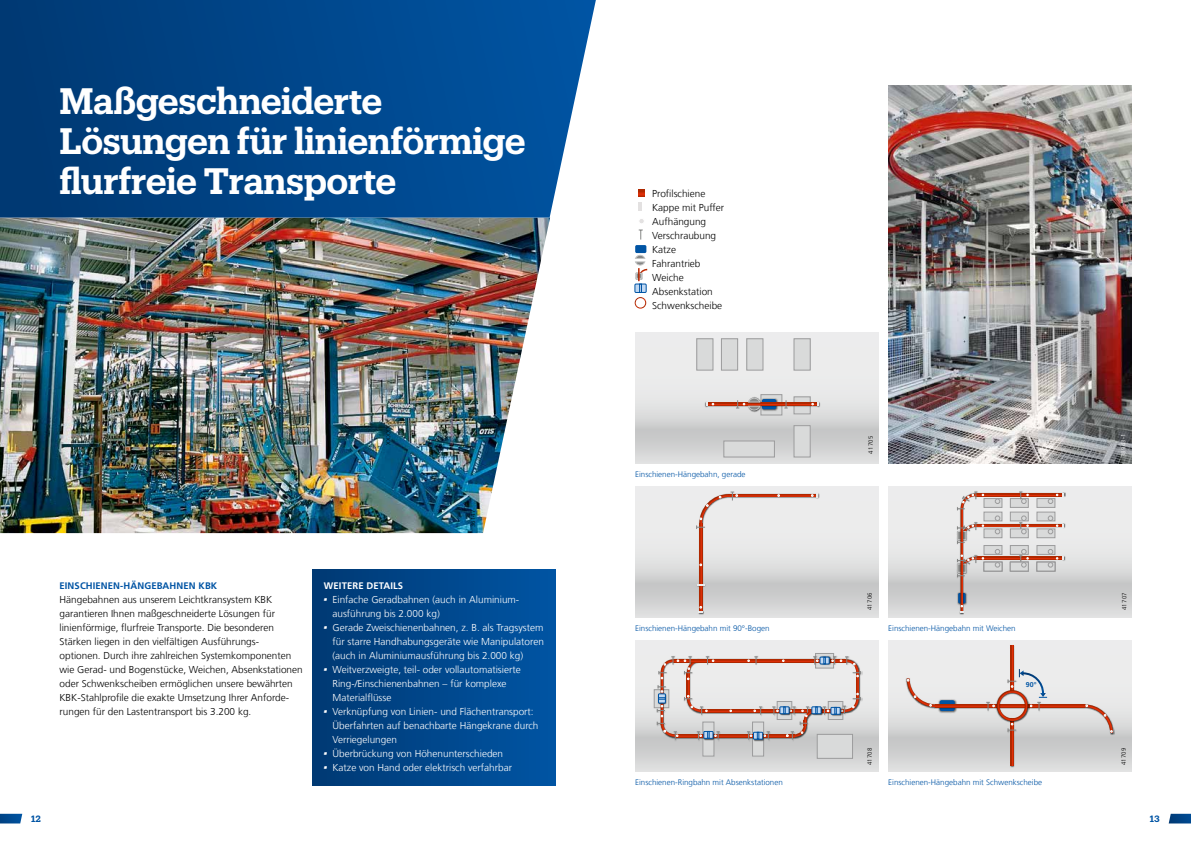
<style>
.page{position:relative;width:1191px;height:842px;background:#fff}
.page>*{position:absolute;margin:0;border:0;box-sizing:border-box;transform-origin:0 0}
.t1{font:600 36px/40px "Produkt";letter-spacing:-.015em;color:#fff}
.t2{font:300 10px/14px "Frutiger LT Com";color:#000}
.t3{font:300 10px/14px "Frutiger LT Com";color:#fff}
.t4{font:700 9.5px "Frutiger LT Com";letter-spacing:.01em;color:#0054a4}
.t5{font:700 9.5px "Frutiger LT Com";letter-spacing:.01em;color:#fff}
.t6{font:600 9px "Produkt";color:#0054a4}
.t7{font:300 8px "Frutiger LT Com";color:#0054a4}
.t8{font:700 7px "Frutiger LT Com";color:#0054a4}
.t9{font:300 6px "Frutiger LT Com";letter-spacing:.05em;color:#000}
.t10{font:300 6px "Frutiger LT Com";letter-spacing:.05em;color:#fff}
</style>
<div class="page">
<img style="left:0;top:218px;width:550px;height:315px">
<img style="left:888px;top:85px;width:243px;height:378px">
<svg style="left:635px;top:641px;width:243px;height:130px;background:#ddddde"></svg>
<div style="left:703px;top:722px;width:11px;height:34px;background:#d9dada"></div>
<div style="left:702px;top:722px;width:12px;height:34px;border:1px solid #9c9c9d"></div>
<div style="left:752px;top:722px;width:11px;height:34px;background:#d9dada"></div>
<div style="left:752px;top:722px;width:12px;height:34px;border:1px solid #9c9c9d"></div>
<div style="left:654px;top:689px;width:15px;height:19px;border:1px solid #9c9c9d"></div>
<div style="left:815px;top:653px;width:18px;height:15px;background:#d9dada"></div>
<div style="left:815px;top:653px;width:19px;height:15px;border:1px solid #9c9c9d"></div>
<div style="left:817px;top:734px;width:35px;height:24px;background:#d9dada"></div>
<div style="left:817px;top:734px;width:35px;height:25px;border:1px solid #9c9c9d"></div>
<img style="left:656px;top:656px;width:206px;height:85px">
<svg style="left:856px;top:677px;width:3px;height:16px"></svg>
<img style="left:657px;top:656px;width:185px;height:85px">
<svg style="left:813px;top:656px;width:48px;height:21px"></svg>
<svg style="left:747px;top:693px;width:114px;height:47px;background:#cac1c1"></svg>
<svg style="left:657px;top:657px;width:63px;height:83px;background:#d3c3bf"></svg>
<svg style="left:888px;top:487px;width:243px;height:130px;background:#e0e0e1"></svg>
<img style="left:956px;top:491px;width:109px;height:123px">
<svg style="left:983px;top:494px;width:65px;height:2px"></svg>
<svg style="left:960px;top:510px;width:3px;height:82px"></svg>
<svg style="left:956px;top:592px;width:11px;height:21px"></svg>
<svg style="left:1048px;top:493px;width:15px;height:11px"></svg>
<svg style="left:1019px;top:492px;width:9px;height:12px"></svg>
<svg style="left:956px;top:523px;width:27px;height:21px"></svg>
<svg style="left:956px;top:555px;width:27px;height:22px"></svg>
<svg style="left:957px;top:492px;width:26px;height:18px"></svg>
<svg style="left:888px;top:641px;width:243px;height:130px;background:#e1e2e2"></svg>
<img style="left:905px;top:645px;width:209px;height:122px">
<svg style="left:935px;top:704px;width:149px;height:3px"></svg>
<svg style="left:1084px;top:704px;width:28px;height:29px"></svg>
<svg style="left:906px;top:678px;width:29px;height:29px"></svg>
<svg style="left:1010px;top:732px;width:3px;height:33px"></svg>
<svg style="left:1010px;top:646px;width:3px;height:23px"></svg>
<svg style="left:635px;top:487px;width:243px;height:130px;background:#e0e1e1"></svg>
<img style="left:696px;top:492px;width:124px;height:123px">
<svg style="left:737px;top:494px;width:74px;height:3px"></svg>
<svg style="left:699px;top:529px;width:3px;height:77px"></svg>
<svg style="left:699px;top:606px;width:4px;height:7px"></svg>
<svg style="left:811px;top:493px;width:7px;height:4px"></svg>
<svg style="left:696px;top:492px;width:41px;height:37px;background:#e2d3cf"></svg>
<svg style="left:635px;top:333px;width:243px;height:130px;background:#dfdfe0"></svg>
<div style="left:794px;top:397px;width:16px;height:17px;background:#d9dada"></div>
<div style="left:793px;top:397px;width:17px;height:17px;border:1px solid #9c9c9d"></div>
<div style="left:761px;top:395px;width:21px;height:20px;background:#d9dada"></div>
<div style="left:760px;top:394px;width:22px;height:21px;border:1px solid #9c9c9d"></div>
<img style="left:762px;top:398px;width:16px;height:13px">
<div style="left:762px;top:399px;width:14px;height:10px;background:#0054a4;border-radius:2px"></div>
<img style="left:704px;top:401px;width:116px;height:7px">
<svg style="left:714px;top:403px;width:97px;height:2px"></svg>
<svg style="left:811px;top:402px;width:7px;height:4px"></svg>
<svg style="left:705px;top:402px;width:9px;height:4px"></svg>
<svg style="left:778px;top:400px;width:9px;height:9px"></svg>
<img style="left:747px;top:397px;width:15px;height:15px">
<svg style="left:736px;top:398px;width:24px;height:13px"></svg>
<div style="left:697px;top:339px;width:16px;height:31px;background:#d9dada"></div>
<div style="left:696px;top:338px;width:17px;height:32px;border:1px solid #9c9c9d"></div>
<div style="left:721px;top:339px;width:16px;height:31px;background:#d9dada"></div>
<div style="left:721px;top:338px;width:17px;height:32px;border:1px solid #9c9c9d"></div>
<div style="left:747px;top:339px;width:16px;height:31px;background:#d9dada"></div>
<div style="left:746px;top:338px;width:17px;height:32px;border:1px solid #9c9c9d"></div>
<div style="left:794px;top:339px;width:16px;height:31px;background:#d9dada"></div>
<div style="left:793px;top:338px;width:17px;height:32px;border:1px solid #9c9c9d"></div>
<div style="left:794px;top:426px;width:16px;height:31px;background:#d9dada"></div>
<div style="left:793px;top:425px;width:17px;height:32px;border:1px solid #9c9c9d"></div>
<div style="left:724px;top:441px;width:50px;height:16px;background:#d9dada"></div>
<div style="left:723px;top:441px;width:51px;height:16px;border:1px solid #9c9c9d"></div>
<svg style="left:986px;top:669px;width:61px;height:63px;background:#d4c0bd"></svg>
<svg style="left:0;top:0;width:596px;height:218px;background:#094c8d"></svg>
<div style="left:313px;top:570px;width:243px;height:215px;background:linear-gradient(to right,#003973,#0055a4)"></div>
<div style="left:635px;top:245px;width:11px;height:8px;background:#0054a4;border-radius:2px"></div>
<svg style="left:639px;top:190px;width:5px;height:6px"></svg>
<svg style="left:639px;top:202px;width:3px;height:9px"></svg>
<svg style="left:639px;top:219px;width:5px;height:4px"></svg>
<svg style="left:639px;top:230px;width:4px;height:10px"></svg>
<svg style="left:634px;top:255px;width:13px;height:54px"></svg>
<svg style="left:0;top:814px;width:22px;height:9px"></svg>
<svg style="left:1168px;top:814px;width:23px;height:9px"></svg>
<h1 class="t1" style="left:60px;top:79px;width:467px">Maßgeschneiderte<br>Lösungen für linienförmige flurfreie Transporte</h1>
<p class="t9" style="left:385px;top:445px;width:27px;rotate:-90deg">XXXXX-X</p>
<p class="t4" style="left:60px;top:580px;width:159px">EINSCHIENEN-HÄNGEBAHNEN KBK</p>
<p class="t2" style="left:60px;top:593px;width:245px">Hängebahnen aus unserem Leichtkransystem KBK garantieren Ihnen maßgeschneiderte Lösungen für linienförmige, flurfreie Transporte. Die besonderen Stärken liegen in den vielfältigen Ausführungs&shy;optionen. Durch ihre zahlreichen Systemkomponenten wie Gerad- und Bogenstücke, Weichen, Absenkstationen oder Schwenkscheiben ermöglichen unsere bewährten KBK-Stahlprofile die exakte Umsetzung Ihrer Anforde&shy;rungen für den Lastentransport bis 3.200 kg.</p>
<p class="t9" style="left:469px;top:527px;width:19px;rotate:-90deg">36147</p>
<p class="t5" style="left:324px;top:580px;width:81px">WEITERE DETAILS</p>
<p class="t3" style="left:332px;top:593px;width:188px;text-indent:-8px">• Einfache Geradbahnen (auch in Aluminium&shy;ausführung bis 2.000 kg)</p>
<p class="t3" style="left:332px;top:621px;width:213px;text-align:justify;text-indent:-8px">• Gerade Zweischienenbahnen, z. B. als Tragsystem für starre Handhabungsgeräte wie Manipulatoren (auch in Aluminiumausführung bis 2.000 kg)</p>
<p class="t3" style="left:332px;top:663px;width:190px;text-indent:-8px">• Weitverzweigte, teil- oder vollautomatisierte<br>Ring-/Einschienenbahnen – für komplexe<br>Materialflüsse</p>
<p class="t3" style="left:332px;top:705px;width:207px;text-indent:-8px">• Verknüpfung von Linien- und Flächentransport:<br>Überfahrten auf benachbarte Hängekrane durch<br>Verriegelungen</p>
<p class="t3" style="left:324px;top:747px;width:181px">• Überbrückung von Höhenunterschieden</p>
<p class="t3" style="left:324px;top:761px;width:189px">• Katze von Hand oder elektrisch verfahrbar</p>
<p class="t2" style="left:652px;top:187px;width:74px">Profilschiene<br>Kappe mit Puffer<br>Aufhängung<br>Verschraubung<br>Katze<br>Fahrantrieb<br>Weiche<br>Absenkstation<br>Schwenkscheibe</p>
<p class="t7" style="left:635px;top:470px;width:112px">Einschienen-Hängebahn, gerade</p>
<p class="t7" style="left:635px;top:624px;width:136px">Einschienen-Hängebahn mit 90°-Bogen</p>
<p class="t9" style="left:867px;top:454px;width:19px;rotate:-90deg">41705</p>
<p class="t10" style="left:1120px;top:457px;width:25px;rotate:-90deg">38943-1</p>
<p class="t9" style="left:866px;top:610px;width:19px;rotate:-90deg">41706</p>
<p class="t9" style="left:1120px;top:610px;width:19px;rotate:-90deg">41707</p>
<p class="t7" style="left:888px;top:624px;width:129px">Einschienen-Hängebahn mit Weichen</p>
<p class="t8" style="left:1025px;top:681px;width:12px">90°</p>
<p class="t9" style="left:866px;top:765px;width:19px;rotate:-90deg">41708</p>
<p class="t9" style="left:1120px;top:765px;width:19px;rotate:-90deg">41709</p>
<p class="t7" style="left:635px;top:778px;width:149px">Einschienen-Ringbahn mit Absenkstationen</p>
<p class="t7" style="left:888px;top:778px;width:155px">Einschienen-Hängebahn mit Schwenkscheibe</p>
<p class="t6" style="left:31px;top:812px;width:11px">12</p>
<p class="t6" style="left:1149px;top:812px;width:11px">13</p>
</div>
